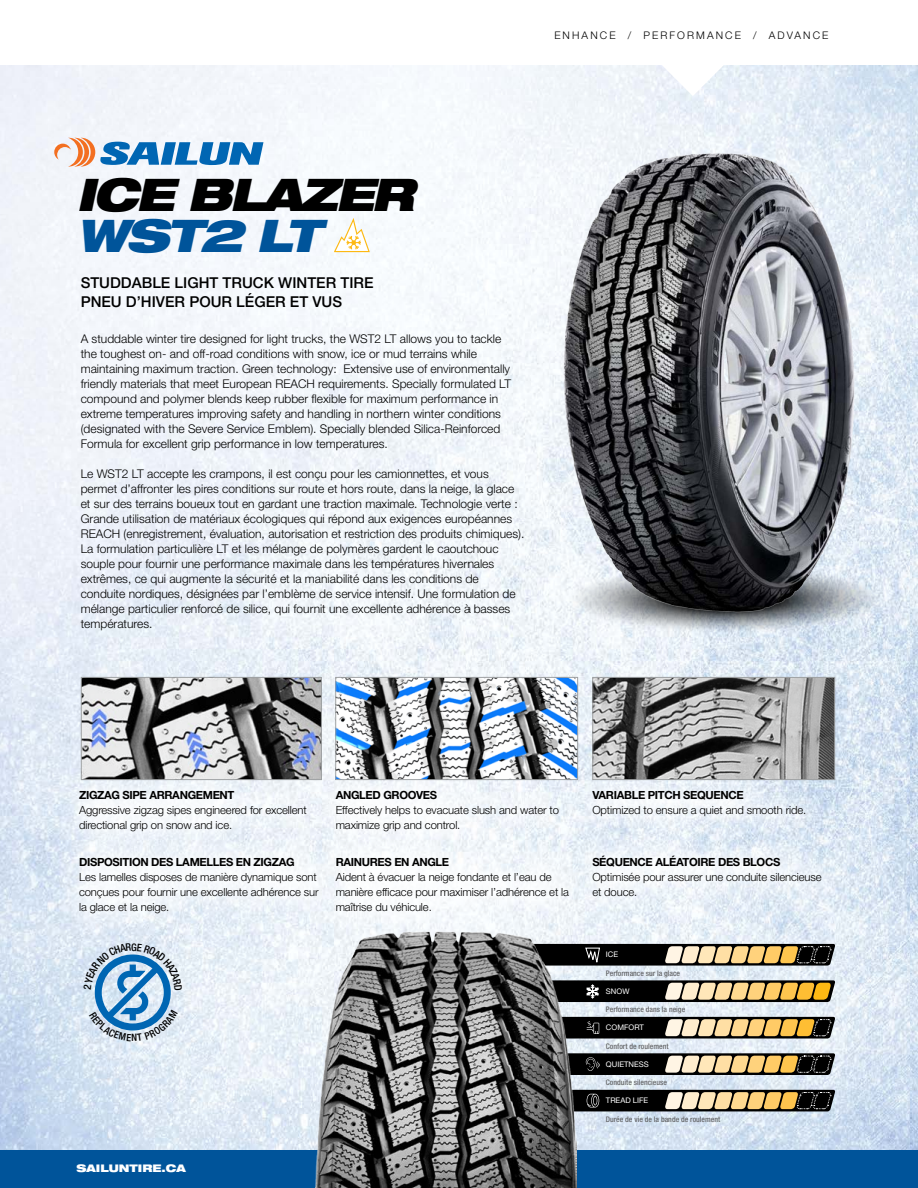
<style>
.page{position:relative;width:918px;height:1188px;background:#fff}
.page>*{position:absolute;margin:0;border:0;box-sizing:border-box;transform-origin:0 0}
.t1{font:italic 900 expanded 45px "Helvetica Neue LT Std";letter-spacing:-.06em;color:#000}
.t2{font:italic 900 expanded 45px "Helvetica Neue LT Std";color:#00549a}
.t3{font:500 15px/19.5px "Helvetica Neue LT Std";color:#000}
.t4{font:300 12px/15px "Helvetica Neue LT Std";color:#000}
.t5{font:300 11.25px/15px "Helvetica Neue LT Std";letter-spacing:-.01em;color:#000}
.t6{font:700 11.25px "Helvetica Neue LT Std";letter-spacing:-.03em;color:#000}
.t7{font:300 10.5px "Helvetica Neue LT Std";letter-spacing:.2em;color:#000}
.t8{font:900 expanded 10.5px "Helvetica Neue LT Std";color:#fff}
.t9{font:500 condensed 7.65px "Helvetica Neue LT Std";color:#636466}
.t10{font:7.65px "Helvetica Neue LT Std";color:#fff}
</style>
<div class="page">
<img style="left:0;top:66px;width:911px;height:1084px">
<img style="left:911px;top:66px;width:7px;height:1084px">
<div style="left:0;top:1150px;width:918px;height:38px;background:#00549a"></div>
<svg style="left:661px;top:65px;width:64px;height:31px"></svg>
<svg style="left:55px;top:766px;width:256px;height:67px;fill:#f2f6fa"></svg>
<svg style="left:54px;top:833px;width:261px;height:104px;fill:#f0f5fa"></svg>
<svg style="left:311px;top:766px;width:257px;height:90px;fill:#f5f8fb"></svg>
<div style="left:312px;top:833px;width:281px;height:103px;background:#f7fafc"></div>
<svg style="left:568px;top:766px;width:261px;height:66px;fill:#eaf1f8"></svg>
<svg style="left:568px;top:832px;width:277px;height:89px;fill:#ebf2f9"></svg>
<img style="left:83px;top:679px;width:237px;height:99px">
<div style="left:81px;top:677px;width:241px;height:103px;border:1px solid #9ea1a3"></div>
<img style="left:337px;top:679px;width:239px;height:99px">
<div style="left:335px;top:677px;width:243px;height:103px;border:1px solid #9ea1a3"></div>
<img style="left:594px;top:679px;width:239px;height:99px">
<div style="left:592px;top:677px;width:243px;height:103px;border:1px solid #9ea1a3"></div>
<svg style="left:334px;top:218px;width:36px;height:34px"></svg>
<img style="left:471px;top:539px;width:447px;height:114px">
<img style="left:529px;top:130px;width:389px;height:494px">
<svg style="left:577px;top:1017px;width:259px;height:22px;background:#6b5d41"></svg>
<svg style="left:577px;top:1053px;width:259px;height:22px;background:#60543e"></svg>
<svg style="left:577px;top:1090px;width:259px;height:21px;background:#61553e"></svg>
<svg style="left:577px;top:944px;width:259px;height:22px;background:#625741"></svg>
<svg style="left:577px;top:980px;width:259px;height:22px;background:#756441"></svg>
<img style="left:315px;top:922px;width:262px;height:266px">
<svg style="left:54px;top:138px;width:209px;height:29px"></svg>
<svg style="left:84px;top:943px;width:98px;height:98px;background:#a6c8e3"></svg>
<p class="t7" style="left:554px;top:29px;width:62px">Enhance</p>
<p class="t7" style="left:628px;top:29px;width:114px">/ Performance</p>
<p class="t7" style="left:753px;top:29px;width:76px">/ Advance</p>
<h1 class="t1" style="left:76px;top:166px;width:340px">ICE BLAZER</h1>
<h1 class="t2" style="left:76px;top:206px;width:246px">WST2 LT</h1>
<p class="t3" style="left:81px;top:273px;width:294px">STUDDABLE LIGHT TRUCK WINTER TIRE<br>PNEU D’HIVER POUR LÉGER ET VUS</p>
<p class="t4" style="left:81px;top:331px;width:431px">A studdable winter tire designed for light trucks, the WST2 LT allows you to tackle the toughest on- and off-road conditions with snow, ice or mud terrains while maintaining maximum traction. Green technology: Extensive use of environmentally friendly materials that meet European REACH</p>
<p class="t4" style="left:81px;top:376px;width:432px;text-indent:238px">requirements. Specially formulated LT compound and polymer blends keep rubber flexible for maximum performance in extreme temperatures improving safety and handling in northern winter conditions (designated with the Severe Service Emblem). Specially blended Silica-Reinforced Formula for excellent grip performance in low temperatures.</p>
<p class="t4" style="left:81px;top:466px;width:439px">Le WST2 LT accepte les crampons, il est conçu pour les camionnettes, et vous permet d’affronter les pires conditions sur route et hors route, dans la neige, la glace et sur des terrains boueux tout en gardant une traction maximale. Technologie verte :<br>Grande utilisation de matériaux écologiques qui répond aux exigences européannes REACH</p>
<p class="t4" style="left:81px;top:526px;width:445px;text-indent:43px">(enregistrement, évaluation, autorisation et restriction des produits chimiques).<br>La formulation particulière LT et les mélange de polymères gardent le caoutchouc souple pour fournir une performance maximale dans les températures hivernales extrêmes, ce qui augmente la sécurité et la maniabilité dans les conditions de conduite nordiques, désignées par l’emblème de service intensif. Une formulation de mélange particulier renforcé de silice, qui fournit une excellente adhérence à basses températures.</p>
<p class="t6" style="left:79px;top:788px;width:157px">ZIGZAG SIPE ARRANGEMENT</p>
<p class="t5" style="left:79px;top:802px;width:229px">Aggressive zigzag sipes engineered for excellent directional grip on snow and ice.</p>
<p class="t6" style="left:79px;top:855px;width:217px">DISPOSITION DES LAMELLES EN ZIGZAG</p>
<p class="t5" style="left:79px;top:869px;width:241px">Les lamelles disposes de manière dynamique sont conçues pour fournir une excellente adhérence sur la glace et la neige.</p>
<p class="t6" style="left:336px;top:788px;width:103px">ANGLED GROOVES</p>
<p class="t5" style="left:336px;top:802px;width:225px">Effectively helps to evacuate slush and water to maximize grip and control.</p>
<p class="t6" style="left:336px;top:855px;width:115px">RAINURES EN ANGLE</p>
<p class="t5" style="left:336px;top:869px;width:235px">Aident à évacuer la neige fondante et l’eau de manière efficace pour maximiser l’adhérence et la maîtrise du véhicule.</p>
<p class="t8" style="left:76px;top:1161px;width:111px">SAILUNTIRE.CA</p>
<p class="t6" style="left:592px;top:788px;width:153px">VARIABLE PITCH SEQUENCE</p>
<p class="t5" style="left:592px;top:802px;width:215px">Optimized to ensure a quiet and smooth ride.</p>
<p class="t6" style="left:592px;top:855px;width:190px">SÉQUENCE ALÉATOIRE DES BLOCS</p>
<p class="t5" style="left:592px;top:869px;width:231px">Optimisée pour assurer une conduite silencieuse et douce.</p>
<p class="t10" style="left:606px;top:950px;width:14px">ICE</p>
<p class="t9" style="left:606px;top:969px;width:76px">Performance sur la glace</p>
<p class="t10" style="left:606px;top:987px;width:25px">SNOW</p>
<p class="t9" style="left:606px;top:1005px;width:81px">Performance dans la neige</p>
<p class="t10" style="left:606px;top:1023px;width:39px">COMFORT</p>
<p class="t9" style="left:606px;top:1042px;width:64px">Confort de roulement</p>
<p class="t10" style="left:606px;top:1060px;width:29px">QUIETNESS</p>
<p class="t9" style="left:606px;top:1078px;width:63px">Conduite silencieuse</p>
<p class="t10" style="left:606px;top:1096px;width:43px">TREAD LI FE</p>
<p class="t9" style="left:606px;top:1115px;width:116px">Durée de vie de la bande de roulement</p>
</div>
